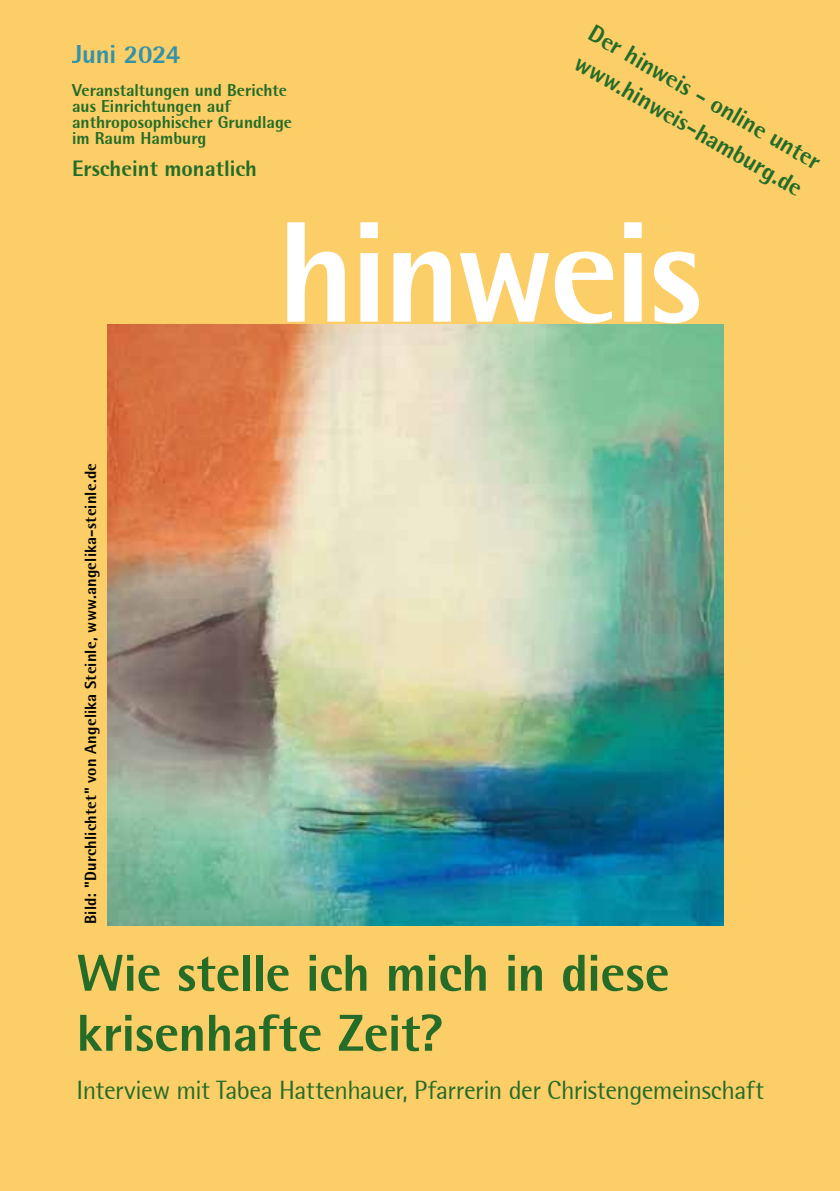
<style>
.page{position:relative;width:840px;height:1191px;background:#fff}
.page>*{position:absolute;margin:0;border:0;box-sizing:border-box;transform-origin:0 0}
.t1{font:800 52px/60px "Rotis Semi Sans";letter-spacing:-.01em;color:#246c27}
.t2{font:26px "Rotis Semi Sans";letter-spacing:-.02em;color:#246c27}
.t3{font:800 26px "Rotis Semi Sans";letter-spacing:-.015em;color:#0084b9}
.t4{font:800 24px "Rotis Semi Sans";color:#246c27}
.t5{font:800 22px "Rotis Semi Sans";color:#246c27}
.t6{font:800 17px/16px "Rotis Semi Sans";color:#246c27}
.t7{font:800 16px "Rotis Semi Sans";letter-spacing:.01em;color:#000}
</style>
<div class="page">
<div style="left:0;top:0;width:839px;height:1191px;background:#fcce68"></div>
<svg style="left:287px;top:222px;width:411px;height:101px;fill:#fcce68"></svg>
<img style="left:108px;top:325px;width:614px;height:601px">
<h2 class="t3" style="left:72px;top:38px;width:110px">Juni 2024</h2>
<p class="t6" style="left:72px;top:82px;width:221px">Veranstaltungen und Berichte aus Einrichtungen auf anthroposophischer Grundlage im Raum Hamburg</p>
<p class="t5" style="left:72px;top:154px;width:186px">Erscheint monatlich</p>
<p class="t7" style="left:80px;top:924px;width:462px;rotate:-90deg">Bild: "Durchlichtet" von Angelika Steinle, www.angelika-steinle.de</p>
<h3 class="t4" style="left:597px;top:18px;width:265px;rotate:30deg">Der hinweis - online unter</h3>
<h3 class="t4" style="left:583px;top:47px;width:260px;rotate:30deg">www.hinweis-hamburg.de</h3>
<h1 class="t1" style="left:77px;top:942px;width:594px">Wie stelle ich mich in diese krisenhafte Zeit?</h1>
<h2 class="t2" style="left:77px;top:1074px;width:688px">Interview mit Tabea Hattenhauer, Pfarrerin der Christengemeinschaft</h2>
</div>
